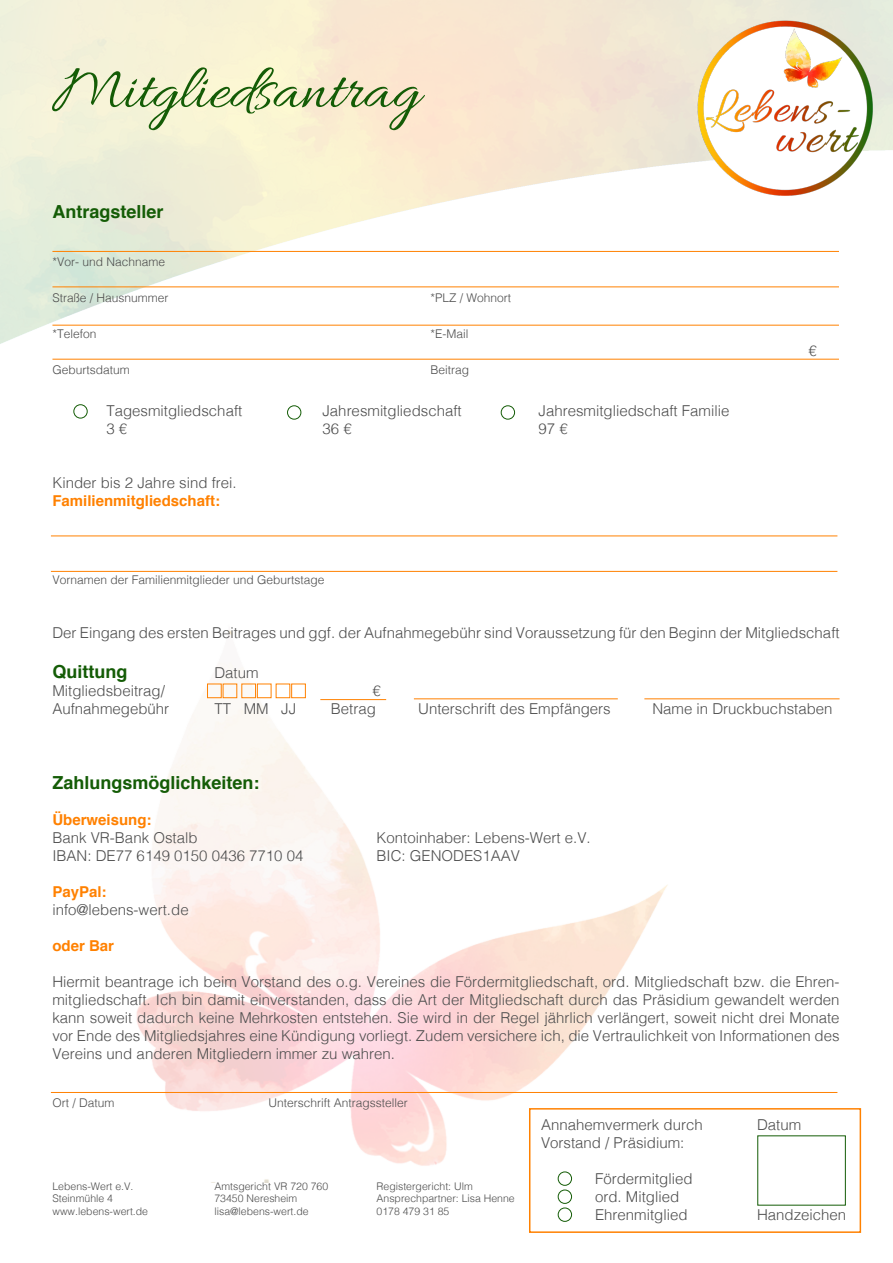
<style>
.page{position:relative;width:893px;height:1263px;background:#fff}
.page>*{position:absolute;margin:0;border:0;box-sizing:border-box;transform-origin:0 0}
.t1{font:64.5px "Allura";color:#145c06}
.t2{font:700 18px "Helvetica";color:#145c06}
.t3{font:300 15px/18px "Helvetica";color:#4d4d4d;text-align:justify}
.t4{font:700 15px "Helvetica";color:#ff8100}
.t5{font:300 12px "Helvetica";color:#4d4d4d}
.t6{font:300 10.5px "Helvetica";color:#4d4d4d}
</style>
<div class="page">
<img style="left:694px;top:19px;width:181px;height:177px">
<img style="left:50px;top:630px;width:654px;height:552px">
<hr style="left:52px;top:251px;width:787px;height:1px;background:#ff8100">
<hr style="left:52px;top:286px;width:787px;height:1px;background:#ff8100">
<hr style="left:52px;top:325px;width:787px;height:1px;background:#ff8100">
<hr style="left:52px;top:359px;width:787px;height:1px;background:#ff8100">
<div style="left:73px;top:404px;width:15px;height:14px;border:1px solid #145c06;border-radius:50%"></div>
<div style="left:287px;top:405px;width:14px;height:14px;border:1px solid #145c06;border-radius:50%"></div>
<div style="left:501px;top:405px;width:14px;height:14px;border:1px solid #145c06;border-radius:50%"></div>
<hr style="left:320px;top:699px;width:66px;height:1px;background:#ff8100">
<hr style="left:414px;top:698px;width:204px;height:1px;background:#ff8100">
<hr style="left:644px;top:698px;width:196px;height:1px;background:#ff8100">
<div style="left:207px;top:684px;width:15px;height:14px;border:1px solid #ff8100"></div>
<div style="left:223px;top:684px;width:14px;height:14px;border:1px solid #ff8100"></div>
<div style="left:241px;top:684px;width:15px;height:14px;border:1px solid #ff8100"></div>
<div style="left:257px;top:684px;width:14px;height:14px;border:1px solid #ff8100"></div>
<div style="left:276px;top:684px;width:14px;height:14px;border:1px solid #ff8100"></div>
<div style="left:291px;top:684px;width:15px;height:14px;border:1px solid #ff8100"></div>
<hr style="left:51px;top:1092px;width:786px;height:1px;background:#ff8100">
<hr style="left:51px;top:535px;width:786px;height:1px;background:#ff8100">
<hr style="left:51px;top:571px;width:786px;height:1px;background:#ff8100">
<div style="left:558px;top:1171px;width:14px;height:15px;border:1px solid #145c06;border-radius:50%"></div>
<div style="left:558px;top:1189px;width:14px;height:15px;border:1px solid #145c06;border-radius:50%"></div>
<div style="left:558px;top:1207px;width:14px;height:15px;border:1px solid #145c06;border-radius:50%"></div>
<div style="left:529px;top:1108px;width:332px;height:125px;border:2px solid #ff8100"></div>
<p class="t1" style="left:53px;top:54px;width:369px">Mitgliedsantrag</p>
<p class="t2" style="left:52px;top:197px;width:113px">Antragsteller</p>
<p class="t5" style="left:52px;top:252px;width:114px">*Vor- und Nachname</p>
<p class="t5" style="left:52px;top:288px;width:118px">Straße / Hausnummer</p>
<p class="t5" style="left:430px;top:288px;width:82px">*PLZ / Wohnort</p>
<p class="t5" style="left:52px;top:324px;width:46px">*Telefon</p>
<p class="t5" style="left:430px;top:324px;width:39px">*E-Mail</p>
<p class="t5" style="left:52px;top:360px;width:79px">Geburtsdatum</p>
<p class="t5" style="left:430px;top:360px;width:40px">Beitrag</p>
<p class="t3" style="left:106px;top:401px;width:137px">Tagesmitgliedschaft</p>
<p class="t3" style="left:322px;top:401px;width:141px">Jahresmitgliedschaft</p>
<p class="t3" style="left:538px;top:401px;width:192px">Jahresmitgliedschaft Familie</p>
<p class="t3" style="left:106px;top:419px;width:22px">3 €</p>
<p class="t3" style="left:322px;top:419px;width:31px">36 €</p>
<p class="t3" style="left:538px;top:419px;width:31px">97 €</p>
<p class="t3" style="left:52px;top:473px;width:186px">Kinder bis 2 Jahre sind frei.</p>
<p class="t4" style="left:52px;top:489px;width:169px">Familienmitgliedschaft:</p>
<p class="t5" style="left:52px;top:570px;width:274px">Vornamen der Familienmitglieder und Geburtstage</p>
<p class="t3" style="left:808px;top:341px;width:10px">€</p>
<p class="t3" style="left:52px;top:623px;width:789px">Der Eingang des ersten Beitrages und ggf. der Aufnahmegebühr sind Voraussetzung für den Beginn der Mitgliedschaft</p>
<p class="t2" style="left:52px;top:657px;width:76px">Quittung</p>
<p class="t3" style="left:214px;top:662px;width:46px">Datum</p>
<p class="t3" style="left:52px;top:680px;width:114px">Mitgliedsbeitrag/</p>
<p class="t3" style="left:372px;top:680px;width:10px">€</p>
<p class="t3" style="left:52px;top:698px;width:118px">Aufnahmegebühr</p>
<p class="t3" style="left:214px;top:698px;width:83px">TT MM JJ</p>
<p class="t3" style="left:331px;top:698px;width:47px">Betrag</p>
<p class="t3" style="left:418px;top:698px;width:194px">Unterschrift des Empfängers</p>
<p class="t3" style="left:652px;top:698px;width:182px">Name in Druckbuchstaben</p>
<p class="t2" style="left:52px;top:768px;width:209px">Zahlungsmöglichkeiten:</p>
<p class="t4" style="left:52px;top:808px;width:101px">Überweisung:</p>
<p class="t3" style="left:52px;top:828px;width:147px">Bank VR-Bank Ostalb</p>
<p class="t3" style="left:376px;top:828px;width:216px">Kontoinhaber: Lebens-Wert e.V.</p>
<p class="t3" style="left:52px;top:846px;width:252px">IBAN: DE77 6149 0150 0436 7710 04</p>
<p class="t3" style="left:376px;top:846px;width:145px">BIC: GENODES1AAV</p>
<p class="t4" style="left:52px;top:880px;width:56px">PayPal:</p>
<p class="t3" style="left:52px;top:900px;width:138px">info@lebens-wert.de</p>
<p class="t4" style="left:52px;top:934px;width:63px">oder Bar</p>
<p class="t3" style="left:52px;top:972px;width:789px">Hiermit beantrage ich beim Vorstand des o.g. Vereines die Fördermitgliedschaft, ord. Mitgliedschaft bzw. die Ehren&shy;mitgliedschaft. Ich bin damit einverstanden, dass die Art der Mitgliedschaft durch das Präsidium gewandelt werden kann soweit dadurch keine Mehrkosten entstehen. Sie wird in der Regel jährlich verlängert, soweit nicht drei Monate vor Ende des Mitgliedsjahres eine Kündigung vorliegt. Zudem versichere ich, die Vertraulichkeit von Informationen des Vereins und anderen Mitgliedern immer zu wahren.</p>
<p class="t5" style="left:52px;top:1093px;width:64px">Ort / Datum</p>
<p class="t5" style="left:268px;top:1093px;width:141px">Unterschrift Antragssteller</p>
<p class="t6" style="left:52px;top:1177px;width:83px">Lebens-Wert e.V.</p>
<p class="t6" style="left:214px;top:1177px;width:115px">Amtsgericht VR 720 760</p>
<p class="t6" style="left:376px;top:1177px;width:98px">Registergericht: Ulm</p>
<p class="t6" style="left:52px;top:1189px;width:62px">Steinmühle 4</p>
<p class="t6" style="left:214px;top:1189px;width:84px">73450 Neresheim</p>
<p class="t6" style="left:376px;top:1189px;width:140px">Ansprechpartner: Lisa Henne</p>
<p class="t6" style="left:52px;top:1202px;width:97px">www.lebens-wert.de</p>
<p class="t6" style="left:214px;top:1202px;width:96px">lisa@lebens-wert.de</p>
<p class="t6" style="left:376px;top:1202px;width:74px">0178 479 31 85</p>
<p class="t3" style="left:541px;top:1115px;width:163px">Annahemvermerk durch</p>
<p class="t3" style="left:757px;top:1115px;width:46px">Datum</p>
<p class="t3" style="left:541px;top:1133px;width:145px">Vorstand / Präsidium:</p>
<p class="t3" style="left:595px;top:1169px;width:99px">Fördermitglied</p>
<p class="t3" style="left:595px;top:1187px;width:86px">ord. Mitglied</p>
<p class="t3" style="left:595px;top:1205px;width:94px">Ehrenmitglied</p>
<p class="t3" style="left:757px;top:1205px;width:91px">Handzeichen</p>
</div>
